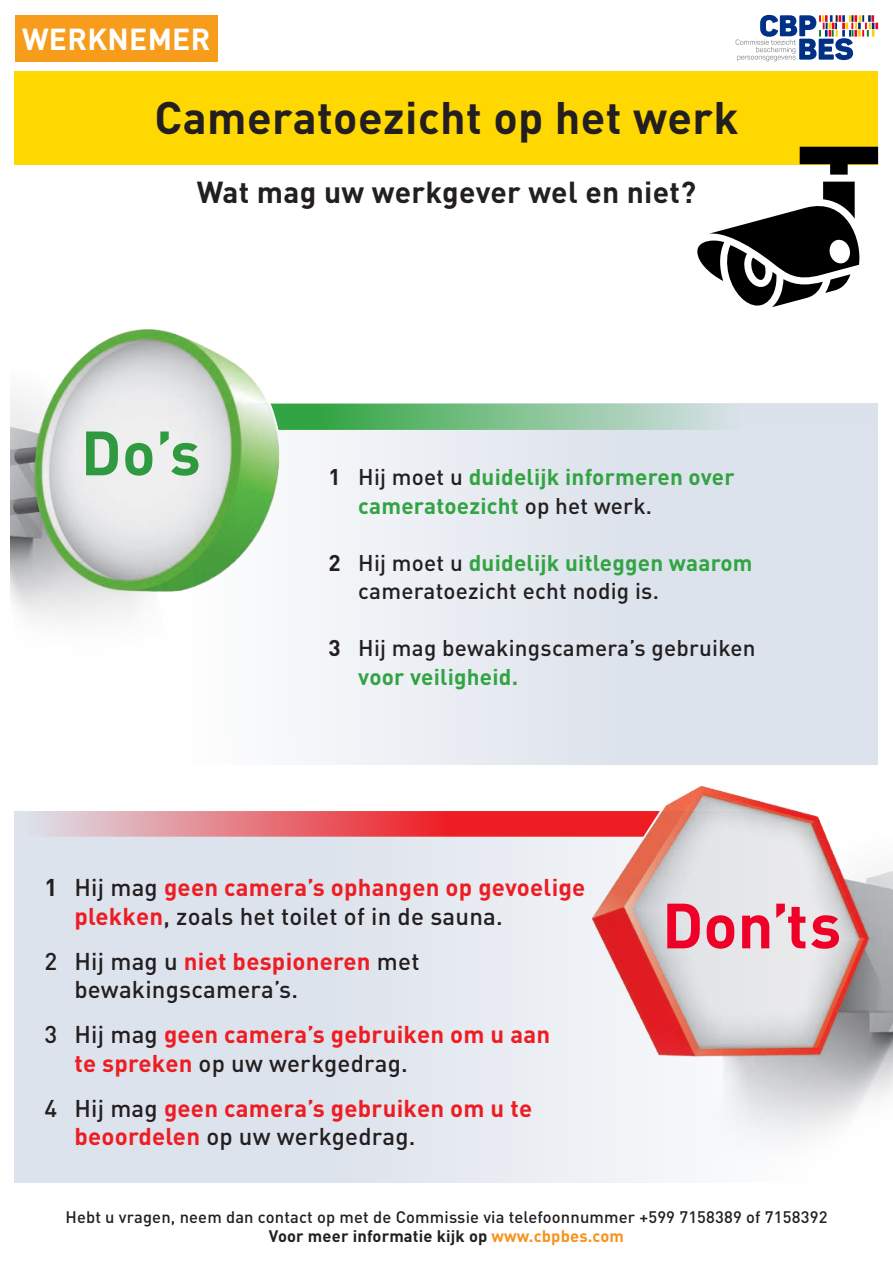
<style>
.page{position:relative;width:893px;height:1263px;background:#fff}
.page>*{position:absolute;margin:0;border:0;box-sizing:border-box;transform-origin:0 0}
.t1{font:700 45px "DIN";letter-spacing:.01em;color:#231f20}
.t2{font:700 30px "DIN";letter-spacing:.01em;color:#231f20}
.t3{font:700 30px "DIN";letter-spacing:.01em;color:#fff}
.t4{font:700 24px/28.5px "DIN";letter-spacing:.01em;color:#ee1d23}
.t5{font:500 24px/28.5px "DIN";letter-spacing:.01em;color:#231f20}
.t6{font:500 22.5px/28.5px "DIN";letter-spacing:.01em;color:#231f20}
.t7{font:700 22.5px/28.5px "DIN";letter-spacing:.01em;color:#32a443}
.t8{font:500 16.5px/19.5px "DIN";letter-spacing:.01em;color:#231f20;text-align:center}
.s1{color:#231f20}
.s2{font-weight:500;color:#231f20}
.s3{font-weight:700}
.s4{font-weight:700;color:#32a443}
.s5{font-weight:700;color:#ee1d23}
.s6{font-weight:700;color:#f7931d}
</style>
<div class="page">
<div style="left:15px;top:811px;width:863px;height:371px;background:#dde3ec"></div>
<div style="left:15px;top:404px;width:863px;height:361px;background:linear-gradient(to right,#fff,#d5dde8)"></div>
<svg style="left:45px;top:811px;width:517px;height:26px;background:#e7686f"></svg>
<div style="left:15px;top:71px;width:863px;height:94px;background:#ffd801"></div>
<div style="left:15px;top:15px;width:203px;height:46px;background:#f89c1c"></div>
<img style="left:11px;top:329px;width:317px;height:405px">
<img style="left:562px;top:757px;width:331px;height:426px">
<svg style="left:736px;top:15px;width:142px;height:46px"></svg>
<svg style="left:271px;top:404px;width:607px;height:26px;background:#95c8a4"></svg>
<svg style="left:697px;top:147px;width:181px;height:160px"></svg>
<svg style="left:667px;top:904px;width:172px;height:45px"></svg>
<p class="t3" style="left:22px;top:19px;width:190px">WERKNEMER</p>
<h1 class="t1" style="left:154px;top:89px;width:586px">Cameratoezicht op het werk</h1>
<p class="t2" style="left:197px;top:173px;width:501px">Wat mag uw werkgever wel en niet?</p>
<p class="t7" style="left:358px;top:462px;width:378px;text-indent:-30px"><span class="s1">1</span> <span class="s2">Hij moet u</span> duidelijk informeren over cameratoezicht <span class="s2">op het werk.</span></p>
<p class="t6" style="left:358px;top:548px;width:396px;text-indent:-30px"><span class="s3">2</span> Hij moet u <span class="s4">duidelijk uitleggen waarom </span>cameratoezicht echt nodig is.</p>
<p class="t6" style="left:358px;top:633px;width:399px;text-indent:-30px"><span class="s3">3</span> Hij mag bewakingscamera’s gebruiken <span class="s4">voor veiligheid.</span></p>
<p class="t4" style="left:74px;top:872px;width:512px;text-indent:-30px"><span class="s1">1</span> <span class="s2">Hij mag</span> geen camera’s ophangen op gevoelige plekken<span class="s2">, zoals het toilet of in de sauna.</span></p>
<p class="t5" style="left:74px;top:946px;width:347px;text-indent:-30px">2 Hij mag u <span class="s5">niet bespioneren</span> met bewakingscamera’s.</p>
<p class="t4" style="left:74px;top:1019px;width:477px;text-indent:-30px"><span class="s2">3 Hij mag</span> geen camera’s gebruiken om u aan te spreken <span class="s2">op uw werkgedrag.</span></p>
<p class="t4" style="left:74px;top:1093px;width:459px;text-indent:-30px"><span class="s2">4 Hij mag</span> geen camera’s gebruiken om u te beoordelen <span class="s2">op uw werkgedrag.</span></p>
<p class="t8" style="left:65px;top:1206px;width:763px">Hebt u vragen, neem dan contact op met de Commissie via telefoonnummer +599 7158389 of 7158392<br><span class="s3">Voor meer informatie kijk op</span> <span class="s6">www.cbpbes.com</span></p>
</div>
